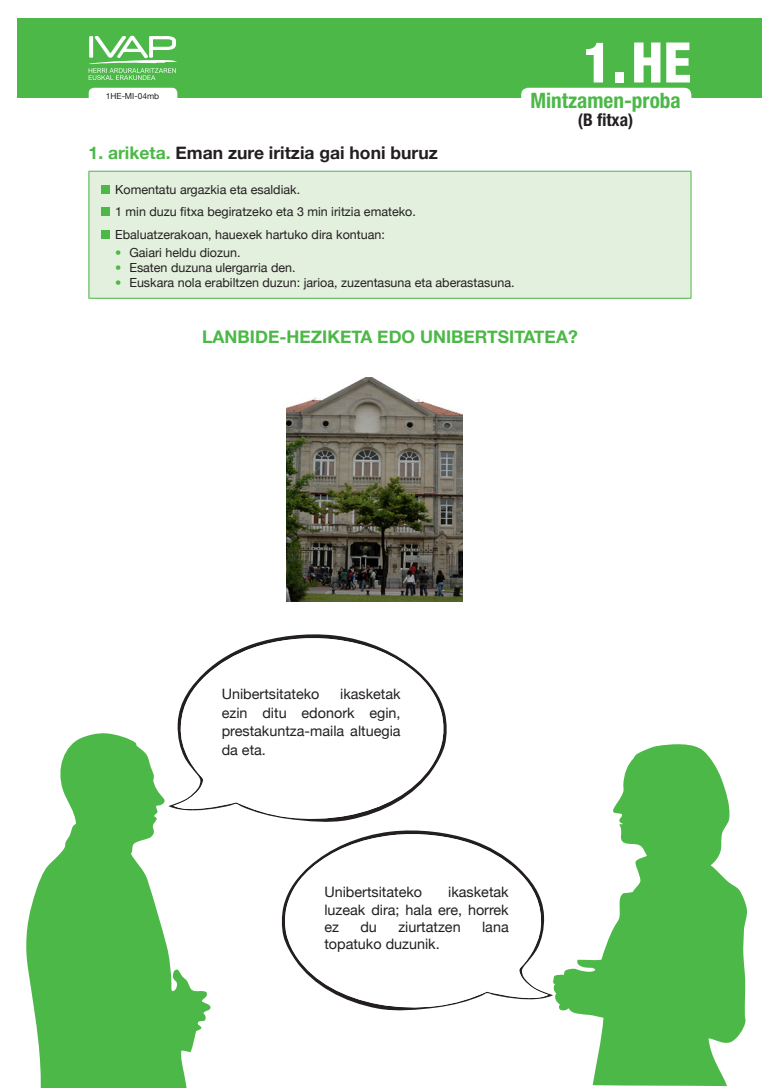
<style>
.page{position:relative;width:780px;height:1088px;background:#fff}
.page>*{position:absolute;margin:0;border:0;box-sizing:border-box;transform-origin:0 0}
.t1{font:800 condensed 56px "Helvetica Neue LT Pro";color:#fff}
.t2{font:700 condensed 21.25px "Helvetica Neue LT Pro";color:#4cb848}
.AriketaIzenburua{font:700 17.5px "Helvetica Neue";color:#231f20}
.Gaia{font:700 17.5px "Helvetica Neue";color:#4cb848}
.t3{font:700 condensed 17.5px "Helvetica Neue LT Pro";color:#231f20}
.Esaldia{font:14.38px/18.8px "Helvetica Neue";color:#231f20;text-align:justify}
.Ariketenazalpena{font:12.5px "Helvetica Neue";color:#231f20}
.t4{font:8.38px "Helvetica Neue";color:#231f20}
.s1{color:#4cb848}
.s2{font-weight:700;color:#4cb848}
</style>
<div class="page">
<div style="left:18px;top:18px;width:744px;height:79px;background:#4cb848"></div>
<svg style="left:89px;top:36px;width:88px;height:44px"></svg>
<div style="left:89px;top:88px;width:88px;height:16px;background:#fff;border-radius:5px"></div>
<div style="left:521px;top:88px;width:170px;height:40px;background:#fff;border-radius:7px"></div>
<div style="left:89px;top:171px;width:602px;height:127px;background:#e3f0de"></div>
<hr style="left:89px;top:172px;width:1px;height:126px;background:#4cb848">
<hr style="left:89px;top:171px;width:602px;height:1px;background:#4cb848">
<hr style="left:690px;top:172px;width:1px;height:126px;background:#4cb848">
<hr style="left:89px;top:298px;width:602px;height:1px;background:#4cb848">
<div style="left:101px;top:185px;width:9px;height:9px;background:#4cb848"></div>
<div style="left:101px;top:208px;width:9px;height:8px;background:#4cb848"></div>
<div style="left:101px;top:230px;width:9px;height:9px;background:#4cb848"></div>
<svg style="left:26px;top:733px;width:185px;height:355px;fill:#4cb848"></svg>
<svg style="left:168px;top:634px;width:279px;height:189px"></svg>
<svg style="left:173px;top:636px;width:271px;height:184px"></svg>
<svg style="left:281px;top:830px;width:270px;height:181px"></svg>
<svg style="left:284px;top:832px;width:264px;height:176px"></svg>
<svg style="left:551px;top:744px;width:196px;height:342px;fill:#4cb848"></svg>
<img style="left:286px;top:377px;width:176px;height:224px">
<h1 class="t1" style="left:582px;top:28px;width:110px">1.HE</h1>
<p class="t4" style="left:106px;top:91px;width:55px">1HE-MI-04mb</p>
<h2 class="t2" style="left:530px;top:88px;width:152px">Mintzamen-proba</h2>
<h3 class="t3" style="left:578px;top:109px;width:57px">(B fitxa)</h3>
<p class="AriketaIzenburua" style="left:89px;top:142px;width:350px"><span class="s1">1. ariketa.</span> Eman zure iritzia gai honi buruz</p>
<p class="Ariketenazalpena" style="left:115px;top:182px;width:186px">Komentatu argazkia eta esaldiak.</p>
<p class="Ariketenazalpena" style="left:115px;top:204px;width:302px">1 min duzu fitxa begiratzeko eta 3 min iritzia emateko.</p>
<p class="Ariketenazalpena" style="left:115px;top:227px;width:271px">Ebaluatzerakoan, hauexek hartuko dira kontuan:</p>
<p class="Ariketenazalpena" style="left:115px;top:245px;width:127px"><span class="s2">•</span> Gaiari heldu diozun.</p>
<p class="Ariketenazalpena" style="left:115px;top:260px;width:182px"><span class="s2">•</span> Esaten duzuna ulergarria den.</p>
<p class="Ariketenazalpena" style="left:115px;top:275px;width:401px"><span class="s2">•</span> Euskara nola erabiltzen duzun: jarioa, zuzentasuna eta aberastasuna.</p>
<p class="Gaia" style="left:202px;top:326px;width:377px">LANBIDE-HEZIKETA EDO UNIBERTSITATEA?</p>
<p class="Esaldia" style="left:222px;top:684px;width:180px;text-indent:118px">ikasketak ezin ditu edonork egin, prestakuntza-maila altuegia da eta.</p>
<p class="Esaldia" style="left:222px;top:684px;width:99px">Unibertsitateko</p>
<p class="Esaldia" style="left:324px;top:883px;width:186px;line-height:17.2px;text-indent:124px">ikasketak luzeak dira; hala ere, horrek ez</p>
<p class="Esaldia" style="left:324px;top:882px;width:99px">Unibertsitateko</p>
<p class="Esaldia" style="left:360px;top:917px;width:18px">du</p>
<p class="Esaldia" style="left:398px;top:917px;width:64px">ziurtatzen</p>
<p class="Esaldia" style="left:482px;top:917px;width:28px">lana</p>
<p class="Esaldia" style="left:324px;top:934px;width:117px">topatuko duzunik.</p>
</div>
